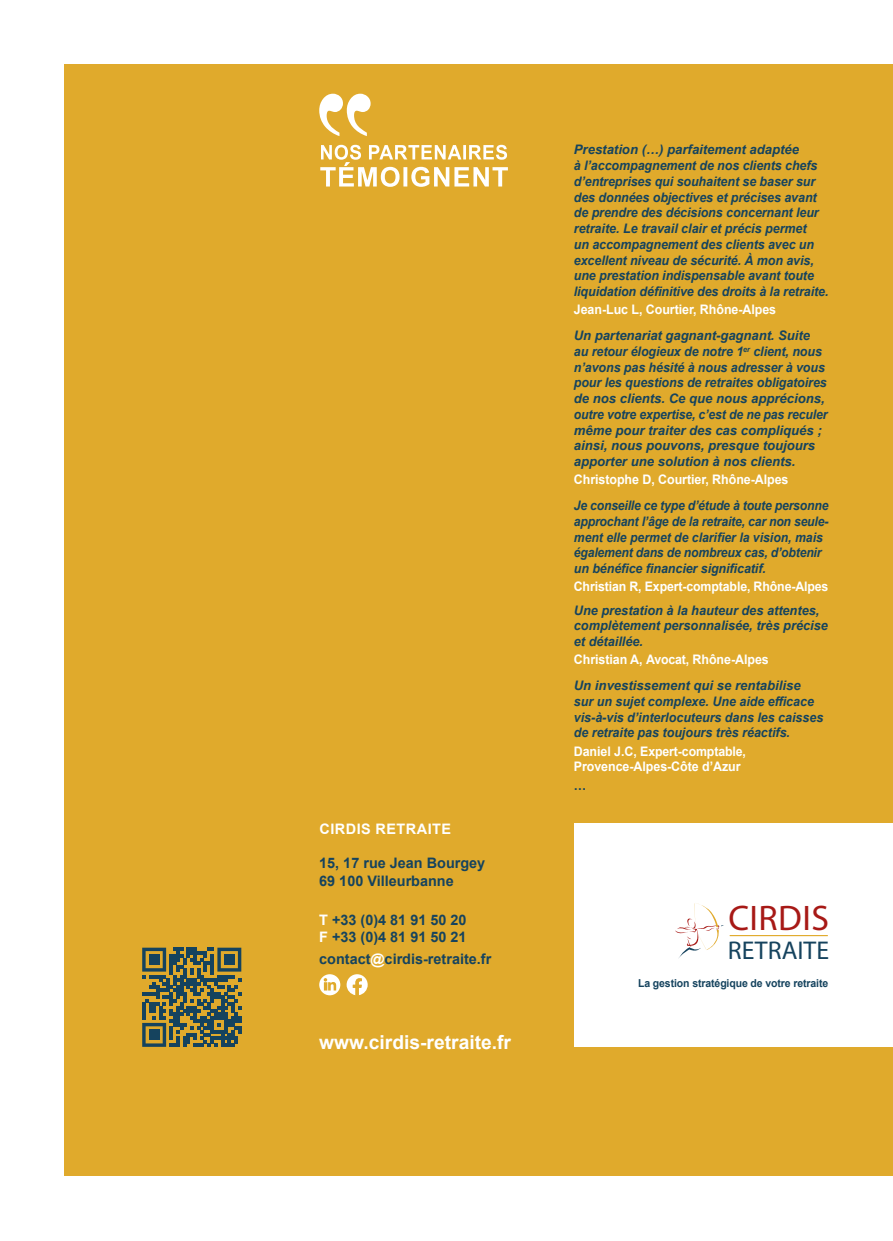
<style>
.page{position:relative;width:893px;height:1241px;background:#fff}
.page>*{position:absolute;margin:0;border:0;box-sizing:border-box;transform-origin:0 0}
.t1{font:35.7px "Myriad Pro";letter-spacing:.015em;color:#a71916}
.t2{font:25.72px "Myriad Pro";color:#16435e}
.t3{font:700 19.25px "Arial";color:#fff}
.t4{font:700 14.35px/17.3px "Arial";color:#15435e}
.t5{font:700 14.35px "Arial";letter-spacing:.035em;color:#fff}
.t6{font:italic 700 13.12px/15.8px "Arial";letter-spacing:-.005em;color:#15435e}
.t7{font:italic 700 13.12px/15.8px "Arial";letter-spacing:-.005em;color:#15435e;scale:.93 1}
.t8{font:700 13.12px/15.8px "Arial";letter-spacing:-.005em;color:#fff;scale:.95 1}
.t9{font:700 13.12px "Arial";letter-spacing:-.005em;color:#fff;scale:.94 1}
.t10{font:700 13.12px "Arial";color:#15435e;scale:.95 1}
.t11{font:700 10.85px "Arial";letter-spacing:-.01em;color:#15435e;scale:.96 1}
.s1{color:#fff}
</style>
<div class="page">
<div style="left:64px;top:64px;width:829px;height:1112px;background:#e0aa2c"></div>
<svg style="left:320px;top:145px;width:188px;height:42px"></svg>
<svg style="left:319px;top:94px;width:52px;height:42px"></svg>
<div style="left:575px;top:823px;width:318px;height:223px;background:#fff"></div>
<hr style="left:730px;top:934px;width:98px;height:2px;background:#e1aa2c">
<svg style="left:675px;top:903px;width:49px;height:55px"></svg>
<svg style="left:319px;top:974px;width:21px;height:21px"></svg>
<svg style="left:324px;top:977px;width:12px;height:13px"></svg>
<svg style="left:347px;top:974px;width:21px;height:21px"></svg>
<svg style="left:142px;top:947px;width:99px;height:99px"></svg>
<div style="left:149px;top:954px;width:10px;height:10px;background:#15435e"></div>
<div style="left:224px;top:954px;width:10px;height:10px;background:#15435e"></div>
<div style="left:149px;top:1029px;width:10px;height:10px;background:#15435e"></div>
<p class="t5" style="left:319px;top:818px;width:133px">CIRDIS RETRAITE</p>
<p class="t4" style="left:319px;top:854px;width:168px">15, 17 rue Jean Bourgey<br>69 100 Villeurbanne</p>
<p class="t4" style="left:319px;top:911px;width:149px"><span class="s1">T</span> +33 (0)4 81 91 50 20<br><span class="s1">F</span> +33 (0)4 81 91 50 21</p>
<p class="t4" style="left:319px;top:949px;width:174px">contact<span class="s1">@</span>cirdis-retraite.fr</p>
<h3 class="t3" style="left:319px;top:1028px;width:193px">www.cirdis-retraite.fr</h3>
<p class="t6" style="left:574px;top:142px;width:256px">Prestation (…) parfaitement adaptée<br>à l’accompagnement de nos clients chefs d’entreprises qui souhaitent se baser sur des données objectives et précises avant de prendre des décisions concernant leur retraite. Le travail clair et précis permet<br>un accompagnement des clients avec un excellent niveau de sécurité. À mon avis, une prestation indispensable avant toute liquidation définitive des droits à la retraite.</p>
<p class="t8" style="left:574px;top:302px;width:215px">Jean-Luc L, Courtier, Rhône-Alpes</p>
<p class="t6" style="left:574px;top:328px;width:255px">Un partenariat gagnant-gagnant. Suite au retour élogieux de notre 1<sup>er</sup> client, nous n’avons pas hésité à nous adresser à vous pour les questions de retraites obligatoires de nos clients. Ce que nous apprécions, outre votre expertise, c’est de ne pas reculer même pour traiter des cas compliqués ; ainsi, nous pouvons, presque toujours apporter une solution à nos clients.</p>
<p class="t8" style="left:574px;top:472px;width:228px">Christophe D, Courtier, Rhône-Alpes</p>
<p class="t7" style="left:574px;top:498px;width:275px">Je conseille ce type d’étude à toute personne approchant l’âge de la retraite, car non seule&shy;ment elle permet de clarifier la vision, mais également dans de nombreux cas, d’obtenir un bénéfice financier significatif.</p>
<p class="t9" style="left:574px;top:577px;width:272px">Christian R, Expert-comptable, Rhône-Alpes</p>
<p class="t6" style="left:574px;top:602px;width:256px">Une prestation à la hauteur des attentes, complètement personnalisée, très précise et détaillée.</p>
<p class="t8" style="left:574px;top:652px;width:207px">Christian A, Avocat, Rhône-Alpes</p>
<p class="t6" style="left:574px;top:678px;width:251px">Un investissement qui se rentabilise sur un sujet complexe. Une aide efficace vis-à-vis d’interlocuteurs dans les caisses de retraite pas toujours très réactifs.</p>
<p class="t8" style="left:574px;top:743px;width:183px">Daniel J.C, Expert-comptable,<br>Provence-Alpes-Côte d’Azur</p>
<p class="t10" style="left:574px;top:775px;width:15px">…</p>
<h1 class="t1" style="left:728px;top:895px;width:102px">CIRDIS</h1>
<h2 class="t2" style="left:728px;top:934px;width:103px">RETRAITE</h2>
<p class="t11" style="left:638px;top:974px;width:200px">La gestion stratégique de votre retraite</p>
</div>
